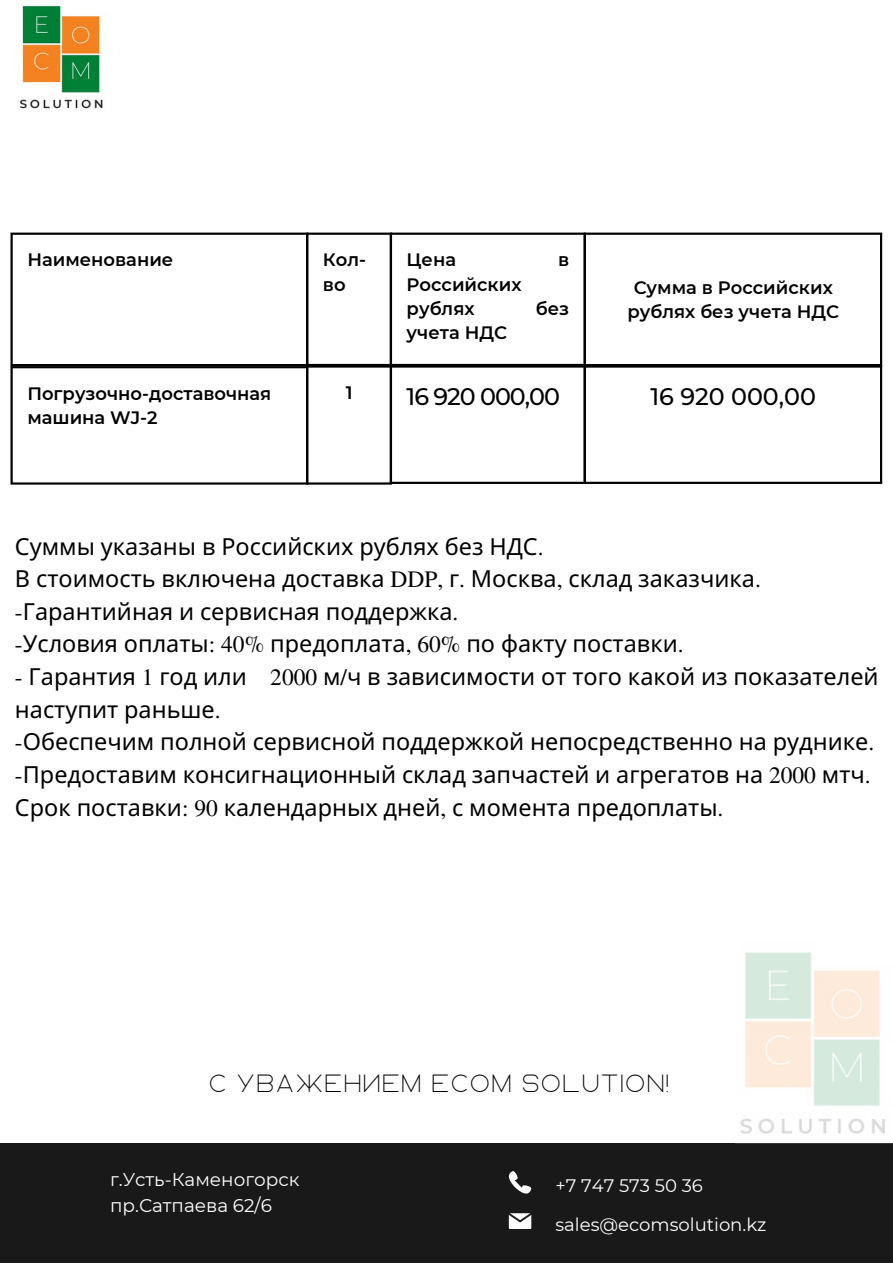
<style>
.page{position:relative;width:893px;height:1264px;background:#fff}
.page>*{position:absolute;margin:0;border:0;box-sizing:border-box;transform-origin:0 0}
.t1{font:24.9px "Ablation";color:#000}
.t2{font:500 23.85px "Montserrat";letter-spacing:-.045em;color:#000}
.t3{font:500 23.85px "Montserrat";color:#000}
.t4{font:23.4px/32.5px "Noto Sans";color:#000}
.t5{font:18.45px/25.2px "Montserrat";color:#fff}
.t6{font:600 18px/24.3px "Montserrat";color:#000}
.t7{font:18px/39px "Montserrat";color:#fff}
.s1{font-family:"Te X Gyre Termes"}
</style>
<div class="page">
<div style="left:0;top:1143px;width:892px;height:119px;background:#191919"></div>
<svg style="left:509px;top:1213px;width:22px;height:15px"></svg>
<svg style="left:509px;top:1171px;width:22px;height:22px"></svg>
<img style="left:740px;top:952px;width:145px;height:182px">
<hr style="left:11px;top:235px;width:2px;height:129px;background:#000">
<hr style="left:11px;top:232px;width:297px;height:3px;background:#000">
<hr style="left:11px;top:364px;width:297px;height:2px;background:#000">
<hr style="left:306px;top:235px;width:2px;height:129px;background:#000">
<hr style="left:306px;top:232px;width:86px;height:3px;background:#000">
<hr style="left:306px;top:364px;width:86px;height:2px;background:#000">
<hr style="left:390px;top:235px;width:2px;height:129px;background:#000">
<hr style="left:390px;top:232px;width:195px;height:3px;background:#000">
<hr style="left:390px;top:364px;width:195px;height:2px;background:#000">
<hr style="left:583px;top:235px;width:3px;height:129px;background:#000">
<hr style="left:879px;top:235px;width:3px;height:129px;background:#000">
<hr style="left:583px;top:232px;width:299px;height:3px;background:#000">
<hr style="left:583px;top:364px;width:299px;height:2px;background:#000">
<hr style="left:11px;top:368px;width:2px;height:114px;background:#000">
<hr style="left:11px;top:366px;width:297px;height:2px;background:#000">
<hr style="left:11px;top:482px;width:297px;height:2px;background:#000">
<hr style="left:306px;top:367px;width:2px;height:115px;background:#000">
<hr style="left:306px;top:365px;width:86px;height:2px;background:#000">
<hr style="left:306px;top:482px;width:86px;height:2px;background:#000">
<hr style="left:390px;top:367px;width:2px;height:115px;background:#000">
<hr style="left:390px;top:365px;width:195px;height:2px;background:#000">
<hr style="left:390px;top:482px;width:195px;height:2px;background:#000">
<hr style="left:583px;top:367px;width:3px;height:115px;background:#000">
<hr style="left:879px;top:367px;width:3px;height:115px;background:#000">
<hr style="left:583px;top:365px;width:299px;height:2px;background:#000">
<hr style="left:583px;top:482px;width:299px;height:2px;background:#000">
<img style="left:18px;top:5px;width:87px;height:104px">
<p class="t6" style="left:27px;top:248px;width:147px">Наименование</p>
<p class="t6" style="left:323px;top:248px;width:45px">Кол&shy;во</p>
<p class="t6" style="left:406px;top:248px;width:51px">Цена</p>
<p class="t6" style="left:558px;top:248px;width:13px">в</p>
<p class="t6" style="left:406px;top:272px;width:116px">Российских рублях</p>
<p class="t6" style="left:536px;top:296px;width:35px">без</p>
<p class="t6" style="left:406px;top:321px;width:102px">учета НДС</p>
<p class="t6" style="left:627px;top:275px;width:213px;text-align:center">Сумма в Российских рублях без учета НДС</p>
<p class="t6" style="left:27px;top:381px;width:245px">Погрузочно-доставочная машина WJ-2</p>
<p class="t6" style="left:346px;top:380px;width:8px">1</p>
<p class="t2" style="left:406px;top:382px;width:155px">16 920 000,00</p>
<p class="t3" style="left:650px;top:382px;width:167px">16 920 000,00</p>
<p class="t4" style="left:15px;top:529px;width:747px">Суммы указаны в Российских рублях без НДС<span class="s1">.<br></span>В стоимость включена доставка <span class="s1">DDP,</span> г<span class="s1">.</span> Москва<span class="s1">,</span> склад заказчика<span class="s1">. -</span>Гарантийная и сервисная поддержка<span class="s1">.<br>-</span>Условия оплаты<span class="s1">: 40%</span> предоплата<span class="s1">, 60%</span> по факту поставки<span class="s1">.</span></p>
<p class="t4" style="left:15px;top:659px;width:865px"><span class="s1">-</span> Гарантия <span class="s1">1</span> год или <span class="s1">2000</span> м<span class="s1">/</span>ч в зависимости от того какой из показателей наступит раньше<span class="s1">.<br>-</span>Обеспечим полной сервисной поддержкой непосредственно на руднике<span class="s1">. -</span>Предоставим консигнационный склад запчастей и агрегатов на <span class="s1">2000</span> мтч<span class="s1">.<br></span>Срок поставки<span class="s1">: 90</span> календарных дней<span class="s1">,</span> с момента предоплаты<span class="s1">.</span></p>
<p class="t1" style="left:208px;top:1072px;width:463px">С уважением ECOM SOLUTION!</p>
<p class="t5" style="left:110px;top:1167px;width:191px">г.Усть-Каменогорск пр.Сатпаева 62/6</p>
<p class="t7" style="left:555px;top:1165px;width:212px">+7 747 573 50 36 sales@ecomsolution.kz</p>
<p class="t7" style="left:115px;top:1162px;width:226px">www.reallygreatsite.com</p>
<p class="t7" style="left:565px;top:1165px;width:120px">123-456-7890</p>
<p class="t7" style="left:555px;top:1204px;width:237px">hello reallygrea site.com</p>
</div>
